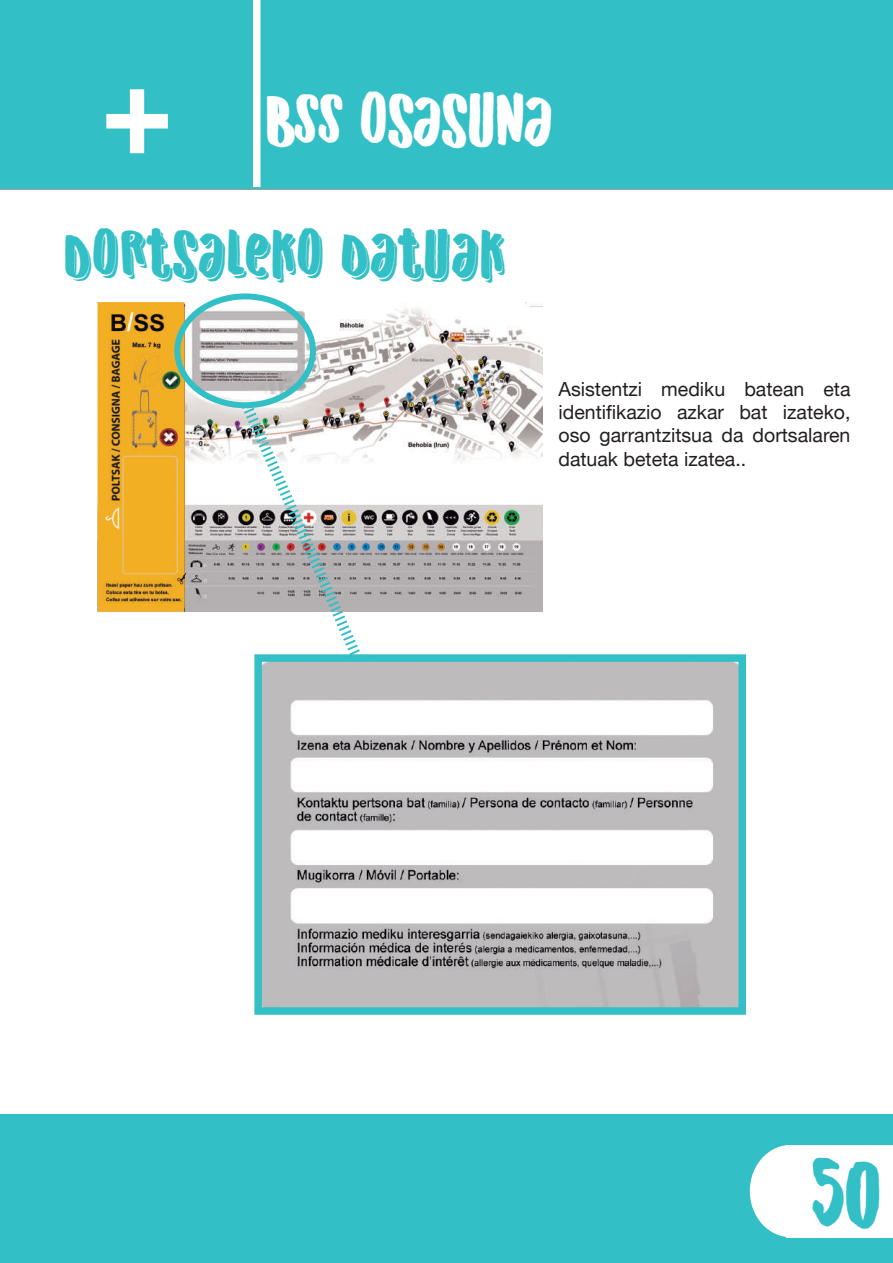
<style>
.page{position:relative;width:893px;height:1263px;background:#fff}
.page>*{position:absolute;margin:0;border:0;box-sizing:border-box;transform-origin:0 0}
.t1{font:42px "Hand Originals";color:#32bfc5}
.t2{font:30px "Hand Originals";color:#fff}
.t3{font:27px "Originalsis Out";color:#32bfc5}
.t4{font:19.5px/23.4px "Helvetica Neue LT";color:#231f20;text-align:justify}
</style>
<div class="page">
<hr style="left:0;top:189px;width:893px;height:1px;background:#5f5f62">
<div style="left:0;top:0;width:893px;height:188px;background:#32bfc5"></div>
<div style="left:0;top:1114px;width:893px;height:149px;background:#32bfc5"></div>
<div style="left:787px;top:1145px;width:106px;height:92px;background:#fff"></div>
<div style="left:750px;top:1145px;width:81px;height:92px;background:#fff;border-radius:50%"></div>
<svg style="left:106px;top:89px;width:62px;height:65px"></svg>
<img style="left:98px;top:303px;width:445px;height:308px">
<img style="left:263px;top:663px;width:474px;height:343px">
<div style="left:254px;top:654px;width:492px;height:361px;border:8px solid #32bfc5"></div>
<div style="left:174px;top:293px;width:142px;height:115px;border:6px solid #32bfc5;border-radius:50%"></div>
<svg style="left:240px;top:401px;width:124px;height:261px"></svg>
<div style="left:253px;top:0;width:7px;height:187px;background:#fff"></div>
<h2 class="t2" style="left:266px;top:109px;width:289px">BSS OSASUNA</h2>
<h3 class="t3" style="left:64px;top:243px;width:443px">DORTSALEKO DATUAK</h3>
<p class="t4" style="left:558px;top:377px;width:293px">Asistentzi mediku batean eta identifikazio azkar bat izateko, oso garrantzitsua da dortsalaren datuak beteta izatea..</p>
<h1 class="t1" style="left:810px;top:1180px;width:73px">50</h1>
</div>
